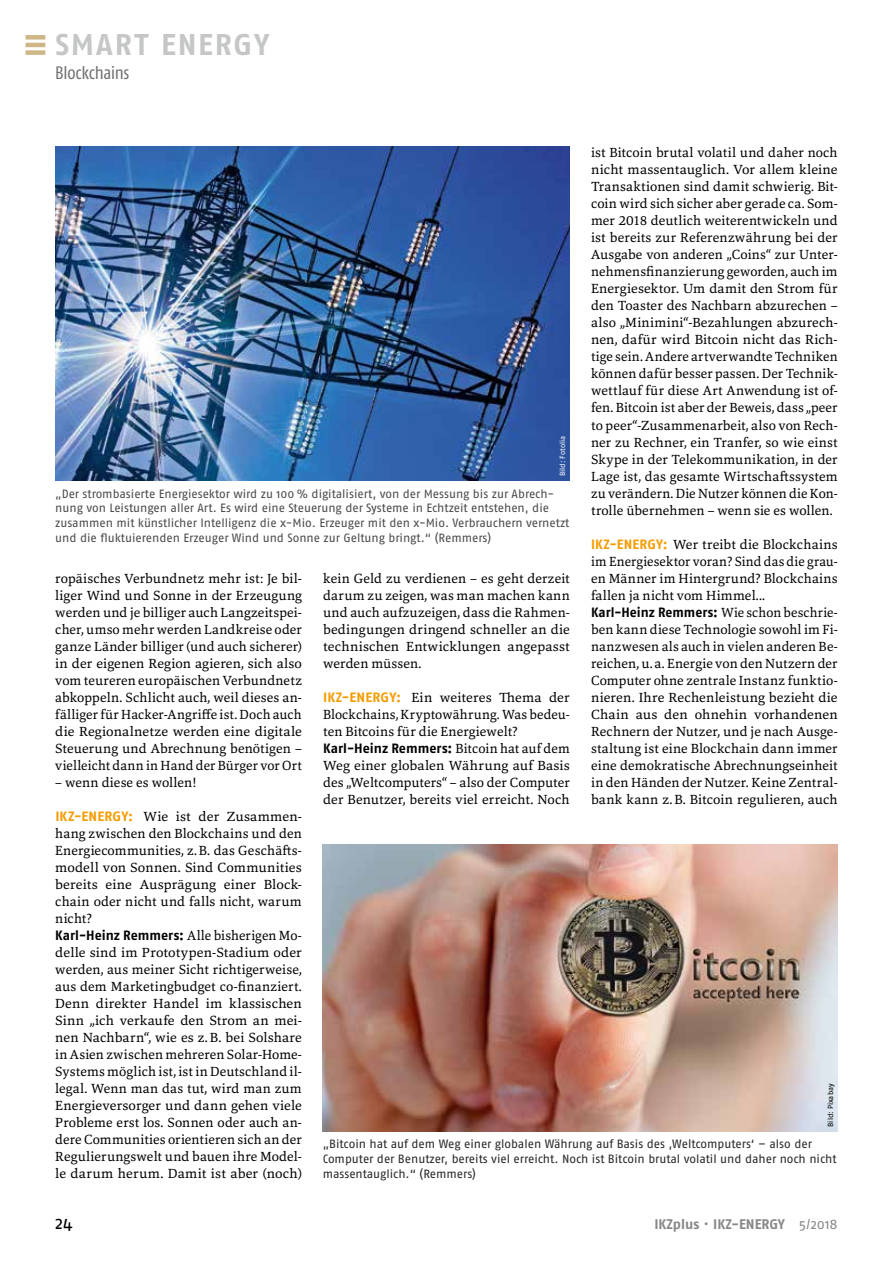
<style>
.page{position:relative;width:893px;height:1263px;background:#fff}
.page>*{position:absolute;margin:0;border:0;box-sizing:border-box;transform-origin:0 0}
.t1{font:700 30px "Fago OT";letter-spacing:.06em;color:#c5c6c6}
.t2{font:condensed 18px "Fago OT";letter-spacing:-.015em;color:#6f6f6e}
.t3{font:18px "Fago OT";color:#000}
.t4{font:700 13.95px "Fago OT";color:#878786}
.t5{font:13.8px/17px "Marbach";letter-spacing:.01em;color:#000;text-align:justify}
.t6{font:700 13.5px "Fago OT";color:#000}
.t7{font:12px/14.9px "Fago OT";letter-spacing:-.005em;color:#494948}
.t8{font:12px/14.9px "Fago OT";letter-spacing:-.005em;color:#262626}
.t9{font:7.5px "Fago OT";letter-spacing:-.01em;color:#000}
.t10{font:7.5px "Fago OT";color:#fff}
.s1{font-family:"Fago OT";font-weight:700;font-size:13.5px;color:#f59c00}
.s2{font-family:"Marbach";font-weight:400;font-size:13.8px}
.s3{font-weight:400}
</style>
<div class="page">
<div style="left:26px;top:35px;width:19px;height:5px;background:#ceb787"></div>
<div style="left:26px;top:50px;width:19px;height:5px;background:#ceb787"></div>
<hr style="left:26px;top:43px;width:19px;height:4px;background:#ceb787">
<img style="left:323px;top:844px;width:514px;height:287px">
<img style="left:55px;top:147px;width:515px;height:333px">
<h1 class="t1" style="left:55px;top:26px;width:215px">SMART ENERGY</h1>
<h2 class="t2" style="left:55px;top:62px;width:76px">Blockchains</h2>
<p class="t5" style="left:591px;top:144px;width:248px">ist Bitcoin brutal volatil und daher noch nicht massentauglich. Vor allem kleine Transaktionen sind damit schwierig. Bit&shy;coin wird sich sicher aber gerade ca. Som&shy;mer 2018 deutlich weiterentwickeln und ist bereits zur Referenzwährung bei der Ausgabe von anderen „Coins“ zur Unter&shy;nehmensfinanzierung geworden, auch im Energiesektor. Um damit den Strom für den Toaster des Nachbarn abzurechen – also „Minimini“-Bezahlungen abzurech&shy;nen, dafür wird Bitcoin nicht das Rich&shy;tige sein. Andere artverwandte Techniken können dafür besser passen. Der Technik&shy;wettlauf für diese Art Anwendung ist of&shy;fen. Bitcoin ist aber der Beweis, dass „peer to peer“-Zusammenarbeit, also von Rech&shy;ner zu Rechner, ein Tranfer, so wie einst Skype in der Telekommunikation, in der Lage ist, das gesamte Wirtschaftssystem zu verändern. Die Nutzer können die Kon&shy;trolle übernehmen – wenn sie es wollen.</p>
<p class="t5" style="left:591px;top:535px;width:248px"><span class="s1">IKZ-ENERGY:</span> Wer treibt die Blockchains im Energiesektor voran? Sind das die grau&shy;en Männer im Hintergrund? Blockchains fallen ja nicht vom Himmel...</p>
<p class="t6" style="left:591px;top:604px;width:248px">Karl-Heinz Remmers: <span class="s2">Wie schon beschrie-</span></p>
<p class="t5" style="left:591px;top:620px;width:248px">ben kann diese Technologie sowohl im Fi&shy;nanzwesen als auch in vielen anderen Be&shy;reichen, u. a. Energie von den Nutzern der Computer ohne zentrale Instanz funktio&shy;nieren. Ihre Rechenleistung bezieht die Chain aus den ohnehin vorhandenen Rechnern der Nutzer, und je nach Ausge&shy;staltung ist eine Blockchain dann immer eine demokratische Abrechnungseinheit in den Händen der Nutzer. Keine Zentral&shy;bank kann z.B. Bitcoin regulieren, auch</p>
<p class="t10" style="left:558px;top:476px;width:42px;rotate:-90deg">Bild: Fotolia</p>
<p class="t7" style="left:55px;top:486px;width:516px">„Der strombasierte Energiesektor wird zu 100 % digitalisiert, von der Messung bis zur Abrech&shy;nung von Leistungen aller Art. Es wird eine Steuerung der Systeme in Echtzeit entstehen, die zusammen mit künstlicher Intelligenz die x-Mio. Erzeuger mit den x-Mio. Verbrauchern vernetzt und die fluktuierenden Erzeuger Wind und Sonne zur Geltung bringt.“ (Remmers)</p>
<p class="t5" style="left:55px;top:569px;width:248px">ropäisches Verbundnetz mehr ist: Je bil&shy;liger Wind und Sonne in der Erzeugung werden und je billiger auch Langzeitspei&shy;cher, umso mehr werden Landkreise oder ganze Länder billiger (und auch sicherer) in der eigenen Region agieren, sich also vom teureren europäischen Verbundnetz abkoppeln. Schlicht auch, weil dieses an&shy;fälliger für Hacker-Angriffe ist. Doch auch die Regionalnetze werden eine digitale Steuerung und Abrechnung benötigen – vielleicht dann in Hand der Bürger vor Ort</p>
<p class="t5" style="left:55px;top:773px;width:142px">– wenn diese es wollen!</p>
<p class="t5" style="left:55px;top:807px;width:248px"><span class="s1">IKZ-ENERGY:</span> Wie ist der Zusammen&shy;hang zwischen den Blockchains und den Energiecommunities, z.B. das Geschäfts&shy;modell von Sonnen. Sind Communities bereits eine Ausprägung einer Block&shy;chain oder nicht und falls nicht, warum nicht?</p>
<p class="t6" style="left:55px;top:927px;width:248px">Karl-Heinz Remmers: <span class="s2">Alle bisherigen Mo-</span></p>
<p class="t5" style="left:55px;top:944px;width:248px">delle sind im Prototypen-Stadium oder werden, aus meiner Sicht richtigerweise, aus dem Marketingbudget co-finanziert.<br>Denn direkter Handel im klassischen Sinn „ich verkaufe den Strom an mei&shy;nen Nachbarn“, wie es z.B. bei Solshare in Asien zwischen mehreren Solar-Home-Systems möglich ist, ist in Deutschland il&shy;legal. Wenn man das tut, wird man zum Energieversorger und dann gehen viele Probleme erst los. Sonnen oder auch an&shy;dere Communities orientieren sich an der Regulierungswelt und bauen ihre Model&shy;le darum herum. Damit ist aber (noch)</p>
<p class="t5" style="left:323px;top:569px;width:248px">kein Geld zu verdienen – es geht derzeit darum zu zeigen, was man machen kann und auch aufzuzeigen, dass die Rahmen&shy;bedingungen dringend schneller an die technischen Entwicklungen angepasst werden müssen.</p>
<p class="t5" style="left:323px;top:688px;width:248px"><span class="s1">IKZ-ENERGY:</span> Ein weiteres Thema der Blockchains, Kryptowährung. Was bedeu&shy;ten Bitcoins für die Energiewelt?</p>
<p class="t6" style="left:323px;top:740px;width:248px">Karl-Heinz Remmers: <span class="s2">Bitcoin hat auf dem</span></p>
<p class="t5" style="left:323px;top:756px;width:248px">Weg einer globalen Währung auf Basis des „Weltcomputers“ – also der Computer der Benutzer, bereits viel erreicht. Noch</p>
<p class="t9" style="left:826px;top:1127px;width:45px;rotate:-90deg">Bild: Pixabay</p>
<p class="t8" style="left:323px;top:1136px;width:515px">„Bitcoin hat auf dem Weg einer globalen Währung auf Basis des ,Weltcomputers‘ – also der<br>Computer der Benutzer, bereits viel erreicht. Noch ist Bitcoin brutal volatil und daher noch nicht massentauglich.“ (Remmers)</p>
<h2 class="t3" style="left:55px;top:1212px;width:19px">24</h2>
<p class="t4" style="left:654px;top:1216px;width:185px">IKZplus <span class="s3">•</span> IKZ-ENERGY <span class="s3">5/2018</span></p>
</div>
